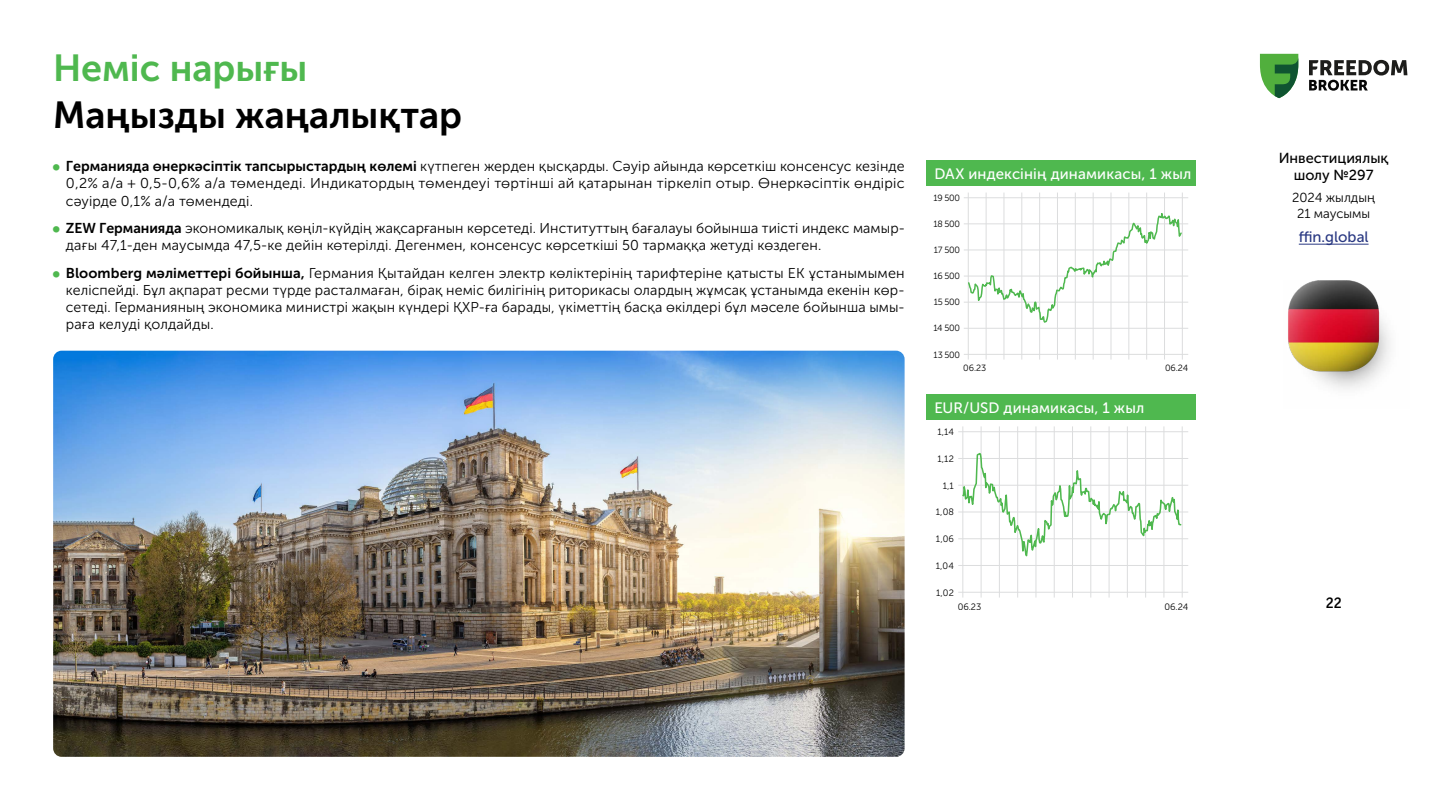
<style>
.page{position:relative;width:1440px;height:810px;background:#fff}
.page>*{position:absolute;margin:0;border:0;box-sizing:border-box;transform-origin:0 0}
.t1{font:37.5px "Museo Sans Cyrl 700";color:#000}
.t2{font:37.5px "Museo Sans Cyrl 700";color:#4fb84f}
.t3{font:15px "Museo Sans Cyrl 500";letter-spacing:.01em;color:#fff}
.t4{font:15px "Museo Sans Cyrl 500";color:#293882}
.t5{font:14.48px/17.4px "Museo Sans Cyrl 500";color:#000;text-align:center}
.t6{font:500 14.48px "Good Pro";color:#000}
.t7{font:14.25px/17.1px "Museo Sans Cyrl 300";letter-spacing:.005em;color:#000;text-align:justify}
.t8{font:13.05px/15.7px "Museo Sans Cyrl 300";color:#000;text-align:center}
.t9{font:9.23px "Museo Sans Cyrl 300";color:#000}
.t10{font:9px "Museo Sans Cyrl 300";letter-spacing:-.025em;color:#000}
.s1{font-family:"Museo Sans Cyrl 700"}
</style>
<div class="page">
<hr style="left:1299px;top:244px;width:70px;height:1px;background:#293882">
<svg style="left:1260px;top:54px;width:38px;height:44px"></svg>
<svg style="left:1309px;top:60px;width:98px;height:31px"></svg>
<img style="left:1288px;top:281px;width:102px;height:108px">
<div style="left:926px;top:161px;width:270px;height:25px;background:#4fb84f"></div>
<hr style="left:964px;top:197px;width:224px;height:1px;background:#dcddde">
<hr style="left:964px;top:223px;width:224px;height:1px;background:#dcddde">
<hr style="left:964px;top:250px;width:224px;height:1px;background:#dcddde">
<hr style="left:964px;top:276px;width:224px;height:1px;background:#dcddde">
<hr style="left:964px;top:302px;width:224px;height:1px;background:#dcddde">
<hr style="left:964px;top:328px;width:224px;height:1px;background:#dcddde">
<hr style="left:964px;top:354px;width:224px;height:1px;background:#dcddde">
<hr style="left:1146px;top:193px;width:1px;height:167px;background:#dcddde">
<hr style="left:1128px;top:193px;width:1px;height:167px;background:#dcddde">
<hr style="left:1111px;top:193px;width:1px;height:167px;background:#dcddde">
<hr style="left:1093px;top:193px;width:1px;height:167px;background:#dcddde">
<hr style="left:1075px;top:193px;width:1px;height:167px;background:#dcddde">
<hr style="left:1057px;top:193px;width:1px;height:167px;background:#dcddde">
<hr style="left:1039px;top:193px;width:1px;height:167px;background:#dcddde">
<hr style="left:1021px;top:193px;width:1px;height:167px;background:#dcddde">
<hr style="left:1004px;top:193px;width:1px;height:167px;background:#dcddde">
<hr style="left:986px;top:193px;width:1px;height:167px;background:#dcddde">
<hr style="left:968px;top:193px;width:1px;height:167px;background:#dcddde">
<hr style="left:1164px;top:193px;width:1px;height:167px;background:#dcddde">
<hr style="left:1182px;top:193px;width:1px;height:167px;background:#dcddde">
<svg style="left:968px;top:202px;width:214px;height:122px"></svg>
<div style="left:926px;top:395px;width:270px;height:25px;background:#4fb84f"></div>
<hr style="left:958px;top:431px;width:230px;height:1px;background:#dcddde">
<hr style="left:958px;top:458px;width:230px;height:1px;background:#dcddde">
<hr style="left:958px;top:485px;width:230px;height:1px;background:#dcddde">
<hr style="left:958px;top:512px;width:230px;height:1px;background:#dcddde">
<hr style="left:958px;top:538px;width:230px;height:1px;background:#dcddde">
<hr style="left:958px;top:565px;width:230px;height:1px;background:#dcddde">
<hr style="left:958px;top:592px;width:230px;height:1px;background:#dcddde">
<hr style="left:1145px;top:426px;width:1px;height:172px;background:#dcddde">
<hr style="left:1127px;top:426px;width:1px;height:172px;background:#dcddde">
<hr style="left:1109px;top:426px;width:1px;height:172px;background:#dcddde">
<hr style="left:1090px;top:426px;width:1px;height:172px;background:#dcddde">
<hr style="left:1072px;top:426px;width:1px;height:172px;background:#dcddde">
<hr style="left:1054px;top:426px;width:1px;height:172px;background:#dcddde">
<hr style="left:1036px;top:426px;width:1px;height:172px;background:#dcddde">
<hr style="left:1017px;top:426px;width:1px;height:172px;background:#dcddde">
<hr style="left:999px;top:426px;width:1px;height:172px;background:#dcddde">
<hr style="left:981px;top:426px;width:1px;height:172px;background:#dcddde">
<hr style="left:962px;top:426px;width:1px;height:172px;background:#dcddde">
<hr style="left:1164px;top:426px;width:1px;height:172px;background:#dcddde">
<hr style="left:1182px;top:426px;width:1px;height:172px;background:#dcddde">
<svg style="left:963px;top:448px;width:219px;height:127px"></svg>
<img style="left:53px;top:351px;width:852px;height:406px">
<h1 class="t2" style="left:53px;top:47px;width:256px">Неміс нарығы</h1>
<h1 class="t1" style="left:53px;top:95px;width:411px">Маңызды жаңалықтар</h1>
<p class="t7" style="left:66px;top:158px;width:840px"><span class="s1">Германияда өнеркәсіптік тапсырыстардың көлемі</span> күтпеген жерден қысқарды. Сәуір айында көрсеткіш консенсус кезінде 0,2% а/а + 0,5-0,6% а/а төмендеді. Индикатордың төмендеуі төртінші ай қатарынан тіркеліп отыр. Өнеркәсіптік өндіріс сәуірде 0,1% а/а төмендеді.</p>
<p class="t7" style="left:66px;top:220px;width:841px"><span class="s1">ZEW Германияда</span> экономикалық көңіл-күйдің жақсарғанын көрсетеді. Институттың бағалауы бойынша тиісті индекс мамыр&shy;дағы 47,1-ден маусымда 47,5-ке дейін көтерілді. Дегенмен, консенсус көрсеткіші 50 тармаққа жетуді көздеген.</p>
<p class="t7" style="left:66px;top:265px;width:840px"><span class="s1">Bloomberg мәліметтері бойынша,</span> Германия Қытайдан келген электр көліктерінің тарифтеріне қатысты ЕК ұстанымымен келіспейді. Бұл ақпарат ресми түрде расталмаған, бірақ неміс билігінің риторикасы олардың жұмсақ ұстанымда екенін көр&shy;сетеді. Германияның экономика министрі жақын күндері ҚХР-ға барады, үкіметтің басқа өкілдері бұл мәселе бойынша ымы&shy;раға келуді қолдайды.</p>
<p class="t3" style="left:934px;top:165px;width:258px">DAX индексінің динамикасы, 1 жыл</p>
<p class="t10" style="left:933px;top:193px;width:28px">19 500</p>
<p class="t10" style="left:933px;top:219px;width:28px">18 500</p>
<p class="t10" style="left:934px;top:245px;width:28px">17 500</p>
<p class="t10" style="left:933px;top:271px;width:28px">16 500</p>
<p class="t10" style="left:934px;top:297px;width:28px">15 500</p>
<p class="t10" style="left:933px;top:324px;width:28px">14 500</p>
<p class="t10" style="left:934px;top:350px;width:28px">13 500</p>
<p class="t10" style="left:963px;top:363px;width:25px">06.23</p>
<p class="t10" style="left:1165px;top:363px;width:25px">06.24</p>
<p class="t3" style="left:934px;top:399px;width:211px">EUR/USD динамикасы, 1 жыл</p>
<p class="t9" style="left:937px;top:427px;width:18px">1,14</p>
<p class="t9" style="left:938px;top:454px;width:18px">1,12</p>
<p class="t9" style="left:943px;top:480px;width:13px">1,1</p>
<p class="t9" style="left:936px;top:507px;width:19px">1,08</p>
<p class="t9" style="left:936px;top:534px;width:19px">1,06</p>
<p class="t9" style="left:936px;top:561px;width:20px">1,04</p>
<p class="t9" style="left:936px;top:587px;width:19px">1,02</p>
<p class="t9" style="left:958px;top:602px;width:25px">06.23</p>
<p class="t9" style="left:1164px;top:602px;width:25px">06.24</p>
<p class="t5" style="left:1279px;top:149px;width:111px">Инвестициялық шолу №297</p>
<p class="t8" style="left:1292px;top:190px;width:84px">2024 жылдың<br>21 маусымы</p>
<p class="t4" style="left:1299px;top:229px;width:71px">ffin.global</p>
<p class="t6" style="left:1326px;top:595px;width:17px">22</p>
</div>
